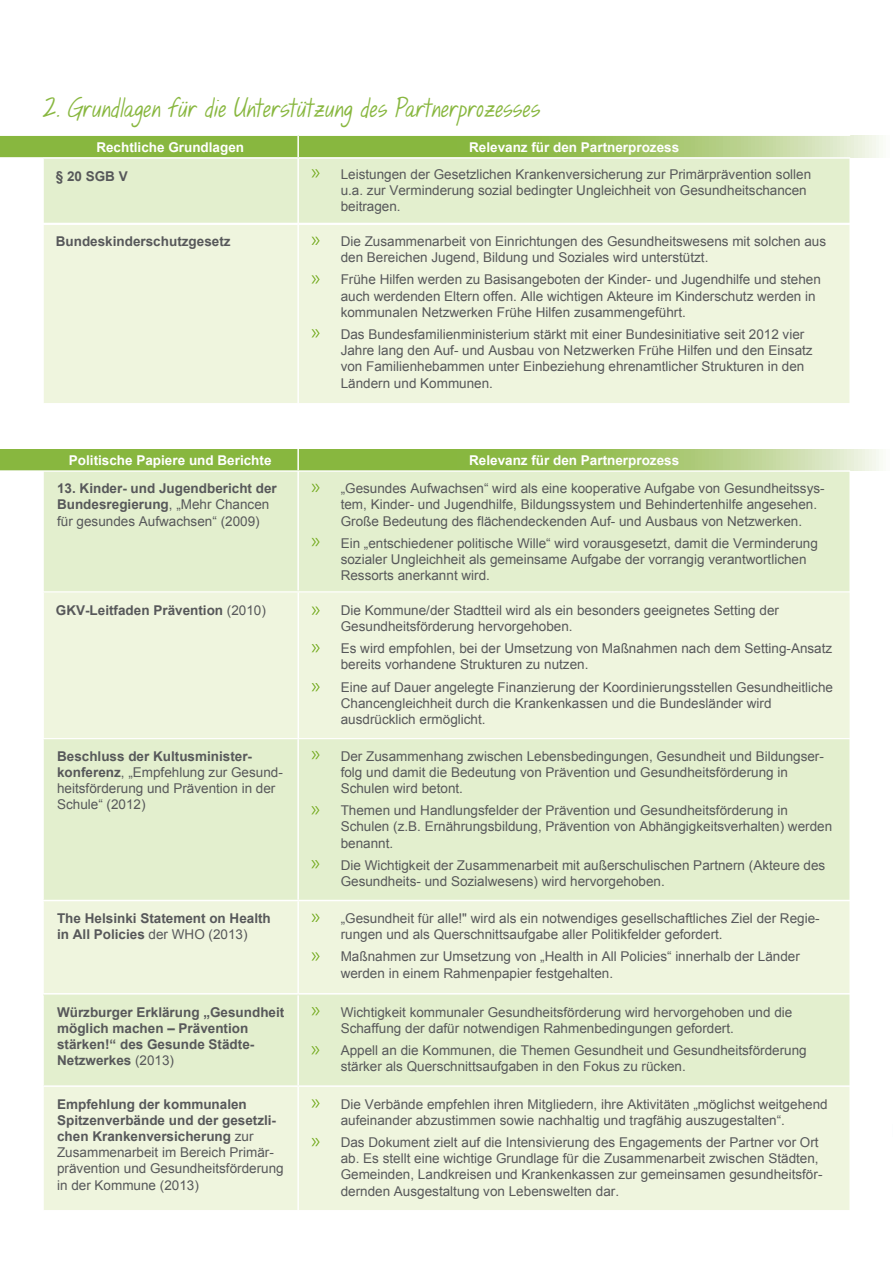
<style>
.page{position:relative;width:893px;height:1263px;background:#fff}
.page>*{position:absolute;margin:0;border:0;box-sizing:border-box;transform-origin:0 0}
.t1{font:24px "KG Hope For A Cure";color:#88b73f}
.t2{font:13.5px/16.2px "Arial";color:#57585a}
.t3{font:700 13.5px/16.2px "Arial";color:#57585a}
.t4{font:700 13.5px "Arial";color:#fff}
.s1{font-weight:400}
.s2{font-weight:700}
</style>
<div class="page">
<svg style="left:0;top:136px;width:883px;height:21px;background:#9ac15c"></svg>
<svg style="left:0;top:449px;width:883px;height:21px;background:#9ac15c"></svg>
<div style="left:44px;top:901px;width:805px;height:92px;background:#eff5de"></div>
<div style="left:44px;top:739px;width:805px;height:161px;background:#e3efce"></div>
<hr style="left:297px;top:443px;width:2px;height:27px;background:#fff">
<hr style="left:297px;top:739px;width:2px;height:161px;background:#fff">
<hr style="left:297px;top:901px;width:2px;height:92px;background:#fff">
<svg style="left:311px;top:914px;width:9px;height:8px"></svg>
<svg style="left:311px;top:952px;width:9px;height:8px"></svg>
<svg style="left:311px;top:751px;width:9px;height:8px"></svg>
<svg style="left:311px;top:806px;width:8px;height:8px"></svg>
<svg style="left:311px;top:860px;width:8px;height:8px"></svg>
<div style="left:44px;top:472px;width:805px;height:119px;background:#e3efce"></div>
<hr style="left:297px;top:471px;width:2px;height:119px;background:#fff">
<svg style="left:311px;top:484px;width:9px;height:8px"></svg>
<svg style="left:311px;top:538px;width:9px;height:8px"></svg>
<div style="left:44px;top:1087px;width:805px;height:123px;background:#eff5de"></div>
<div style="left:43px;top:994px;width:806px;height:91px;background:#e3efce"></div>
<hr style="left:42px;top:995px;width:2px;height:90px;background:#fff">
<hr style="left:297px;top:995px;width:2px;height:90px;background:#fff">
<hr style="left:297px;top:1087px;width:2px;height:123px;background:#fff">
<svg style="left:311px;top:1099px;width:9px;height:8px"></svg>
<svg style="left:311px;top:1138px;width:9px;height:8px"></svg>
<svg style="left:311px;top:1007px;width:9px;height:8px"></svg>
<svg style="left:311px;top:1046px;width:8px;height:8px"></svg>
<div style="left:44px;top:592px;width:806px;height:146px;background:#eff5de"></div>
<svg style="left:312px;top:606px;width:8px;height:9px"></svg>
<svg style="left:312px;top:644px;width:8px;height:8px"></svg>
<svg style="left:312px;top:683px;width:8px;height:8px"></svg>
<hr style="left:297px;top:592px;width:2px;height:147px;background:#fff">
<div style="left:44px;top:225px;width:805px;height:178px;background:#eff5de"></div>
<div style="left:44px;top:159px;width:805px;height:64px;background:#e3efce"></div>
<hr style="left:297px;top:136px;width:2px;height:21px;background:#fff">
<hr style="left:297px;top:159px;width:2px;height:64px;background:#fff">
<hr style="left:297px;top:224px;width:2px;height:179px;background:#fff">
<svg style="left:311px;top:169px;width:9px;height:8px"></svg>
<svg style="left:311px;top:237px;width:9px;height:8px"></svg>
<svg style="left:311px;top:275px;width:9px;height:9px"></svg>
<svg style="left:311px;top:329px;width:9px;height:8px"></svg>
<h1 class="t1" style="left:43px;top:95px;width:499px">2. Grundlagen für die Unterstützung des Partnerprozesses</h1>
<p class="t4" style="left:96px;top:138px;width:149px">Rechtliche Grundlagen</p>
<p class="t4" style="left:469px;top:138px;width:212px">Relevanz für den Partnerprozess</p>
<p class="t3" style="left:56px;top:168px;width:74px">§ 20 SGB V</p>
<p class="t2" style="left:341px;top:166px;width:472px">Leistungen der Gesetzlichen Krankenversicherung zur Primärprävention sollen u.a. zur Verminderung sozial bedingter Ungleichheit von Gesundheitschancen beitragen.</p>
<p class="t2" style="left:341px;top:233px;width:487px">Die Zusammenarbeit von Einrichtungen des Gesundheitswesens mit solchen aus den Bereichen Jugend, Bildung und Soziales wird unterstützt.</p>
<p class="t2" style="left:341px;top:272px;width:482px">Frühe Hilfen werden zu Basisangeboten der Kinder- und Jugendhilfe und stehen auch werdenden Eltern offen. Alle wichtigen Akteure im Kinderschutz werden in kommunalen Netzwerken Frühe Hilfen zusammengeführt.</p>
<p class="t2" style="left:341px;top:326px;width:473px">Das Bundesfamilienministerium stärkt mit einer Bundesinitiative seit 2012 vier Jahre lang den Auf- und Ausbau von Netzwerken Frühe Hilfen und den Einsatz von Familienhebammen unter Einbeziehung ehrenamtlicher Strukturen in den Ländern und Kommunen.</p>
<p class="t3" style="left:56px;top:234px;width:176px">Bundeskinderschutzgesetz</p>
<p class="t4" style="left:69px;top:451px;width:204px">Politische Papiere und Berichte</p>
<p class="t4" style="left:469px;top:451px;width:212px">Relevanz für den Partnerprozess</p>
<p class="t3" style="left:57px;top:481px;width:221px">13. Kinder- und Jugendbericht der<br>Bundesregierung<span class="s1">, „Mehr Chancen für gesundes Aufwachsen“ (2009)</span></p>
<p class="t2" style="left:341px;top:480px;width:486px">„Gesundes Aufwachsen“ wird als eine kooperative Aufgabe von Gesundheitssys&shy;tem, Kinder- und Jugendhilfe, Bildungssystem und Behindertenhilfe angesehen.<br>Große Bedeutung des flächendeckenden Auf- und Ausbaus von Netzwerken.</p>
<p class="t2" style="left:341px;top:535px;width:479px">Ein „entschiedener politische Wille“ wird vorausgesetzt, damit die Verminderung sozialer Ungleichheit als gemeinsame Aufgabe der vorrangig verantwortlichen<br>Ressorts anerkannt wird.</p>
<p class="t3" style="left:56px;top:603px;width:212px">GKV-Leitfaden Prävention <span class="s1">(2010)</span></p>
<p class="t2" style="left:341px;top:602px;width:440px">Die Kommune/der Stadtteil wird als ein besonders geeignetes Setting der<br>Gesundheitsförderung hervorgehoben.</p>
<p class="t2" style="left:341px;top:640px;width:493px">Es wird empfohlen, bei der Umsetzung von Maßnahmen nach dem Setting-Ansatz bereits vorhandene Strukturen zu nutzen.</p>
<p class="t2" style="left:341px;top:679px;width:494px">Eine auf Dauer angelegte Finanzierung der Koordinierungsstellen Gesundheitliche<br>Chancengleichheit durch die Krankenkassen und die Bundesländer wird ausdrücklich ermöglicht.</p>
<p class="t2" style="left:57px;top:748px;width:227px"><span class="s2">Beschluss der Kultusminister&shy;konferenz</span>, „Empfehlung zur Gesund&shy;heitsförderung und Prävention in der<br>Schule“ (2012)</p>
<p class="t3" style="left:57px;top:910px;width:215px">The Helsinki Statement on Health in All Policies <span class="s1">der WHO (2013)</span></p>
<p class="t3" style="left:57px;top:1004px;width:229px">Würzburger Erklärung „Gesundheit möglich machen – Prävention stärken!“ des Gesunde Städte-<br>Netzwerkes <span class="s1">(2013)</span></p>
<p class="t2" style="left:57px;top:1096px;width:228px"><span class="s2">Empfehlung der kommunalen<br>Spitzenverbände und der gesetzli&shy;chen Krankenversicherung</span> zur<br>Zusammenarbeit im Bereich Primär&shy;prävention und Gesundheitsförderung in der Kommune (2013)</p>
<p class="t2" style="left:341px;top:748px;width:485px">Der Zusammenhang zwischen Lebensbedingungen, Gesundheit und Bildungser&shy;folg und damit die Bedeutung von Prävention und Gesundheitsförderung in<br>Schulen wird betont.</p>
<p class="t2" style="left:341px;top:802px;width:493px">Themen und Handlungsfelder der Prävention und Gesundheitsförderung in<br>Schulen (z.B. Ernährungsbildung, Prävention von Abhängigkeitsverhalten) werden benannt.</p>
<p class="t2" style="left:341px;top:857px;width:486px">Die Wichtigkeit der Zusammenarbeit mit außerschulischen Partnern (Akteure des<br>Gesundheits- und Sozialwesens) wird hervorgehoben.</p>
<p class="t2" style="left:341px;top:910px;width:481px">„Gesundheit für alle!" wird als ein notwendiges gesellschaftliches Ziel der Regie&shy;rungen und als Querschnittsaufgabe aller Politikfelder gefordert.</p>
<p class="t2" style="left:341px;top:949px;width:461px">Maßnahmen zur Umsetzung von „Health in All Policies“ innerhalb der Länder werden in einem Rahmenpapier festgehalten.</p>
<p class="t2" style="left:341px;top:1004px;width:453px">Wichtigkeit kommunaler Gesundheitsförderung wird hervorgehoben und die<br>Schaffung der dafür notwendigen Rahmenbedingungen gefordert.</p>
<p class="t2" style="left:341px;top:1042px;width:467px">Appell an die Kommunen, die Themen Gesundheit und Gesundheitsförderung stärker als Querschnittsaufgaben in den Fokus zu rücken.</p>
<p class="t2" style="left:341px;top:1096px;width:488px">Die Verbände empfehlen ihren Mitgliedern, ihre Aktivitäten „möglichst weitgehend aufeinander abzustimmen sowie nachhaltig und tragfähig auszugestalten“.</p>
<p class="t2" style="left:341px;top:1134px;width:483px">Das Dokument zielt auf die Intensivierung des Engagements der Partner vor Ort ab. Es stellt eine wichtige Grundlage für die Zusammenarbeit zwischen Städten, Gemeinden, Landkreisen und Krankenkassen zur gemeinsamen gesundheitsför&shy;dernden Ausgestaltung von Lebenswelten dar.</p>
</div>
